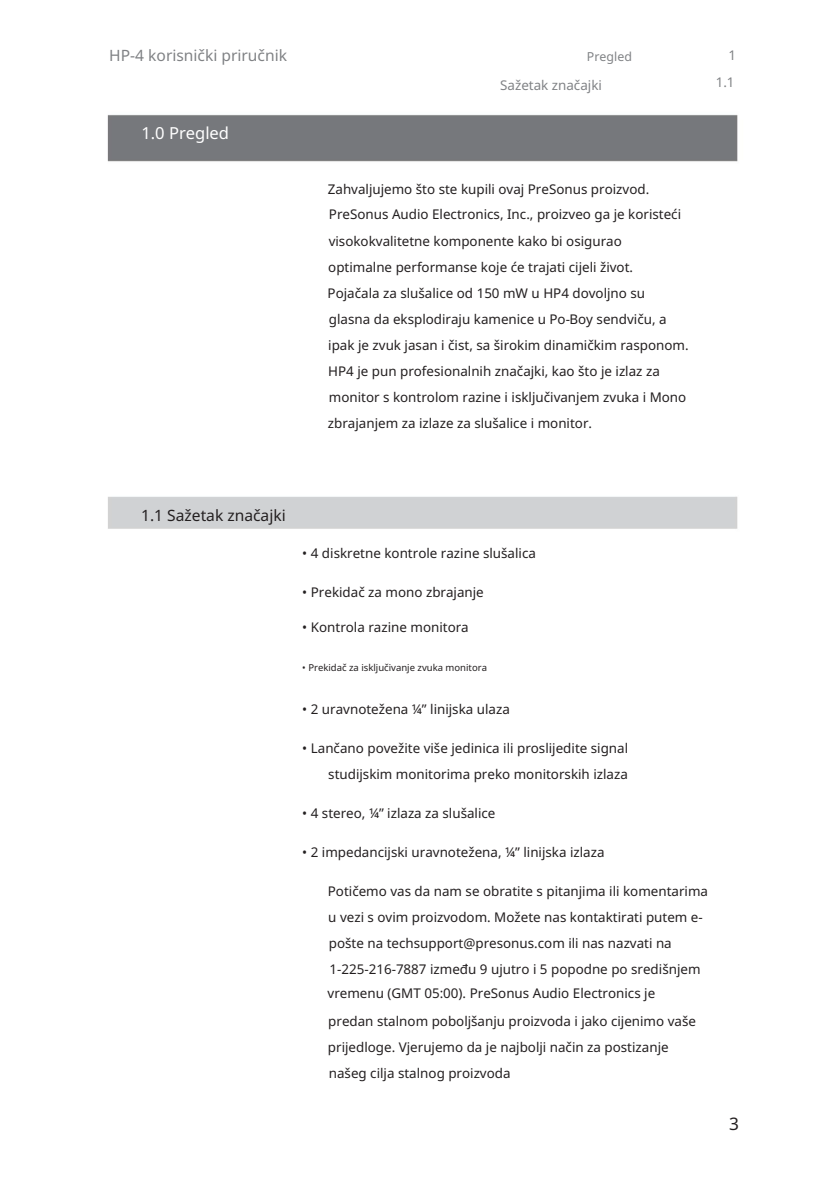
<style>
.page{position:relative;width:838px;height:1190px;background:#fff}
.page>*{position:absolute;margin:0;border:0;box-sizing:border-box;transform-origin:0 0}
.t1{font:17.2px "Noto Sans";color:#231f20}
.t2{font:16.6px "Noto Sans";color:#fff}
.t3{font:15.6px "Noto Sans";color:#808285}
.t4{font:15.6px "Noto Sans";color:#231f20}
.t5{font:13.4px/26px "Noto Sans";color:#231f20}
.t6{font:13.4px "Noto Sans";color:#808285}
.t7{font:12.4px "Noto Sans";color:#808285}
.t8{font:9.6px "Noto Sans";color:#231f20}
</style>
<div class="page">
<p class="t3" style="left:109px;top:45px;width:179px">HP-4 korisnički priručnik</p>
<p class="t2" style="left:141px;top:122px;width:89px">1.0 Pregled</p>
<p class="t7" style="left:587px;top:47px;width:46px">Pregled</p>
<p class="t6" style="left:729px;top:46px;width:9px">1</p>
<p class="t6" style="left:500px;top:76px;width:103px">Sažetak značajki</p>
<p class="t6" style="left:716px;top:72px;width:20px">1.1</p>
<p class="t5" style="left:328px;top:177px;width:323px">Zahvaljujemo što ste kupili ovaj PreSonus proizvod.</p>
<p class="t5" style="left:329px;top:200px;width:354px;line-height:27.6px">PreSonus Audio Electronics, Inc., proizveo ga je koristeći visokokvalitetne komponente kako bi osigurao</p>
<p class="t5" style="left:328px;top:254px;width:306px">optimalne performanse koje će trajati cijeli život.</p>
<p class="t5" style="left:328px;top:280px;width:363px">Pojačala za slušalice od 150 mW u HP4 dovoljno su glasna da eksplodiraju kamenice u Po-Boy sendviču, a ipak je zvuk jasan i čist, sa širokim dinamičkim rasponom.<br>HP4 je pun profesionalnih značajki, kao što je izlaz za monitor s kontrolom razine i isključivanjem zvuka i Mono zbrajanjem za izlaze za slušalice i monitor.</p>
<p class="t4" style="left:141px;top:504px;width:146px">1.1 Sažetak značajki</p>
<p class="t5" style="left:302px;top:540px;width:235px">• 4 diskretne kontrole razine slušalica</p>
<p class="t5" style="left:302px;top:579px;width:183px">• Prekidač za mono zbrajanje</p>
<p class="t5" style="left:302px;top:615px;width:168px">• Kontrola razine monitora</p>
<p class="t8" style="left:302px;top:661px;width:186px">• Prekidač za isključivanje zvuka monitora</p>
<p class="t5" style="left:302px;top:696px;width:209px">• 2 uravnotežena ¼” linijska ulaza</p>
<p class="t5" style="left:302px;top:736px;width:327px;text-align:right">• Lančano povežite više jedinica ili proslijedite signal studijskim monitorima preko monitorskih izlaza</p>
<p class="t5" style="left:302px;top:800px;width:195px">• 4 stereo, ¼” izlaza za slušalice</p>
<p class="t5" style="left:302px;top:839px;width:304px">• 2 impedancijski uravnotežena, ¼” linijska izlaza</p>
<p class="t5" style="left:328px;top:879px;width:382px">Potičemo vas da nam se obratite s pitanjima ili komentarima u vezi s ovim proizvodom. Možete nas kontaktirati putem e&shy;pošte na techsupport@presonus.com ili nas nazvati na 1-225-216-7887 između 9 ujutro i 5 popodne po središnjem vremenu (GMT 05:00). PreSonus Audio Electronics je</p>
<p class="t5" style="left:328px;top:1008px;width:370px">predan stalnom poboljšanju proizvoda i jako cijenimo vaše prijedloge. Vjerujemo da je najbolji način za postizanje našeg cilja stalnog proizvoda</p>
<p class="t1" style="left:729px;top:1112px;width:11px">3</p>
</div>
